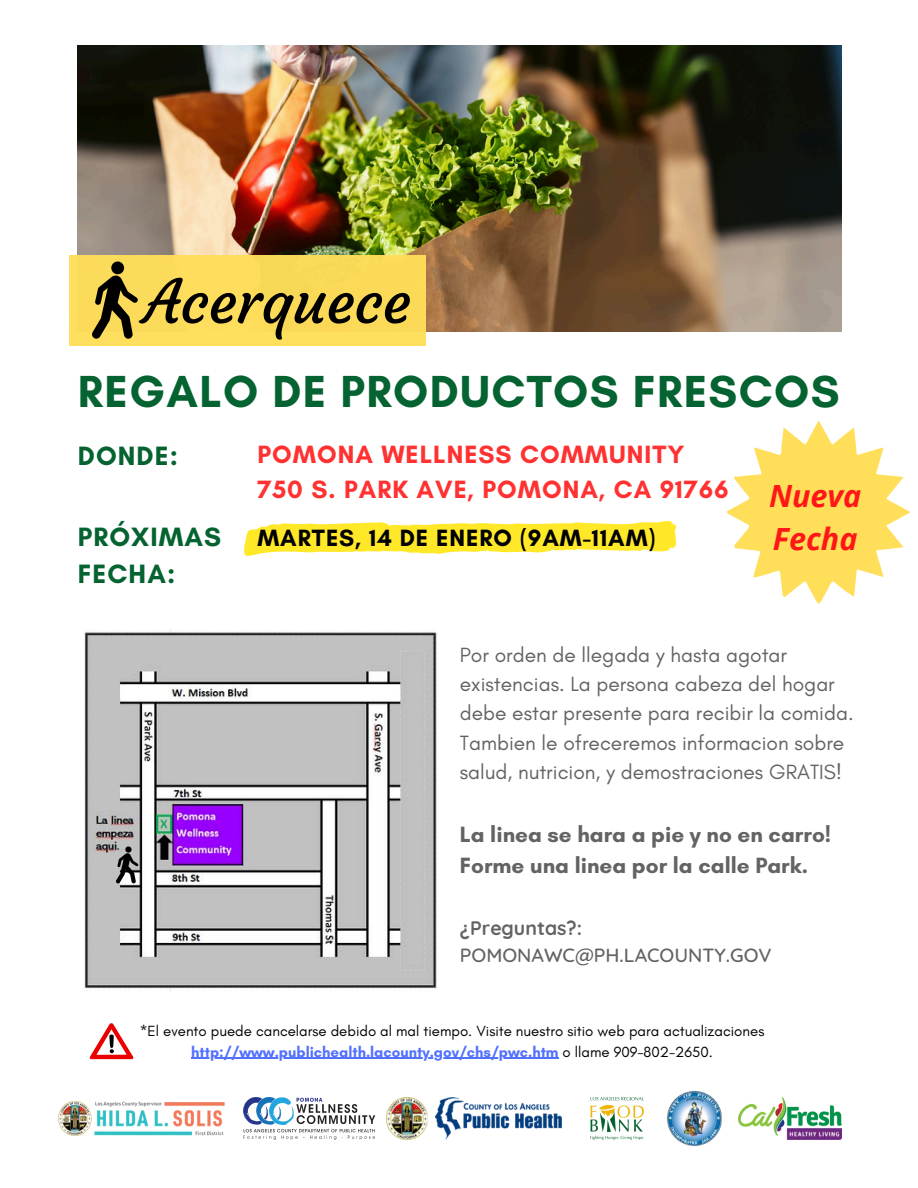
<style>
.page{position:relative;width:918px;height:1188px;background:#fff}
.page>*{position:absolute;margin:0;border:0;box-sizing:border-box;transform-origin:0 0}
.t1{font:60px "Courgette";color:#000}
.t2{font:700 45.75px "Glacial Indifference";letter-spacing:.03em;color:#046330}
.t3{font:italic 700 30.6px/42.8px "Open Sans";color:#ff1616}
.t4{font:700 27px "Glacial Indifference";letter-spacing:.04em;color:#046330}
.t5{font:700 25.5px/34.8px "Glacial Indifference";letter-spacing:.04em;color:#ff3131}
.t6{font:700 24px "Glacial Indifference";letter-spacing:.04em;color:#000}
.t7{font:700 22.5px/31.5px "Glacial Indifference";color:#636363}
.t8{font:21px/29.2px "Glacial Indifference";color:#636363}
.t9{font:500 19.5px "Quicksand";color:#636363}
.t10{font:700 19.5px "Quicksand";color:#636363}
.t11{font:15px "Glacial Indifference";color:#000}
.t12{font:700 15px "Glacial Indifference";color:#5271ff}
.s1{font-weight:400;color:#000}
</style>
<div class="page">
<img style="left:78px;top:46px;width:764px;height:285px">
<div style="left:69px;top:255px;width:357px;height:90px;background:#ffde59"></div>
<img style="left:591px;top:1098px;width:53px;height:41px">
<img style="left:739px;top:1098px;width:102px;height:41px">
<img style="left:667px;top:1090px;width:55px;height:57px">
<img style="left:436px;top:1098px;width:126px;height:41px">
<img style="left:243px;top:1098px;width:133px;height:41px">
<img style="left:386px;top:1098px;width:42px;height:41px">
<img style="left:58px;top:1101px;width:167px;height:35px">
<svg style="left:90px;top:1023px;width:44px;height:36px"></svg>
<div style="left:111px;top:261px;width:13px;height:14px;background:#000;border-radius:50%"></div>
<svg style="left:92px;top:275px;width:46px;height:64px"></svg>
<img style="left:85px;top:629px;width:352px;height:362px">
<svg style="left:125px;top:846px;width:7px;height:7px"></svg>
<svg style="left:116px;top:853px;width:22px;height:30px"></svg>
<svg style="left:244px;top:521px;width:432px;height:35px"></svg>
<hr style="left:191px;top:1058px;width:368px;height:1px;background:#5271ff">
<svg style="left:727px;top:420px;width:183px;height:184px"></svg>
<p class="t1" style="left:144px;top:265px;width:269px">Acerquece</p>
<h4 class="t2" style="left:78px;top:364px;width:763px">REGALO DE PRODUCTOS FRESCOS</h4>
<h5 class="t5" style="left:257px;top:437px;width:473px">POMONA WELLNESS COMMUNITY<br>750 S. PARK AVE, POMONA, CA 91766</h5>
<p class="t6" style="left:257px;top:523px;width:400px">MARTES, 14 DE ENERO (9AM-11AM)</p>
<h3 class="t4" style="left:78px;top:439px;width:102px">DONDE:</h3>
<p class="t3" style="left:769px;top:474px;width:94px">Nueva<br>Fecha</p>
<h4 class="t4" style="left:78px;top:520px;width:145px">PRÓXIMAS</h4>
<h4 class="t4" style="left:78px;top:558px;width:99px">FECHA:</h4>
<p class="t8" style="left:460px;top:640px;width:395px">Por orden de llegada y hasta agotar existencias. La persona cabeza del hogar debe estar presente para recibir la comida.<br>Tambien le ofreceremos informacion sobre salud, nutricion, y demostraciones GRATIS!</p>
<h1 class="t7" style="left:460px;top:818px;width:373px">La linea se hara a pie y no en carro!<br>Forme una linea por la calle Park.</h1>
<h2 class="t10" style="left:460px;top:916px;width:124px">¿Preguntas?:</h2>
<p class="t9" style="left:460px;top:943px;width:313px">POMONAWC@PH.LACOUNTY.GOV</p>
<p class="t11" style="left:140px;top:1022px;width:626px">*El evento puede cancelarse debido al mal tiempo. Visite nuestro sitio web para actualizaciones</p>
<p class="t12" style="left:191px;top:1042px;width:523px">http://www.publichealth.lacounty.gov/chs/pwc.htm <span class="s1">o llame 909-802-2650.</span></p>
</div>
